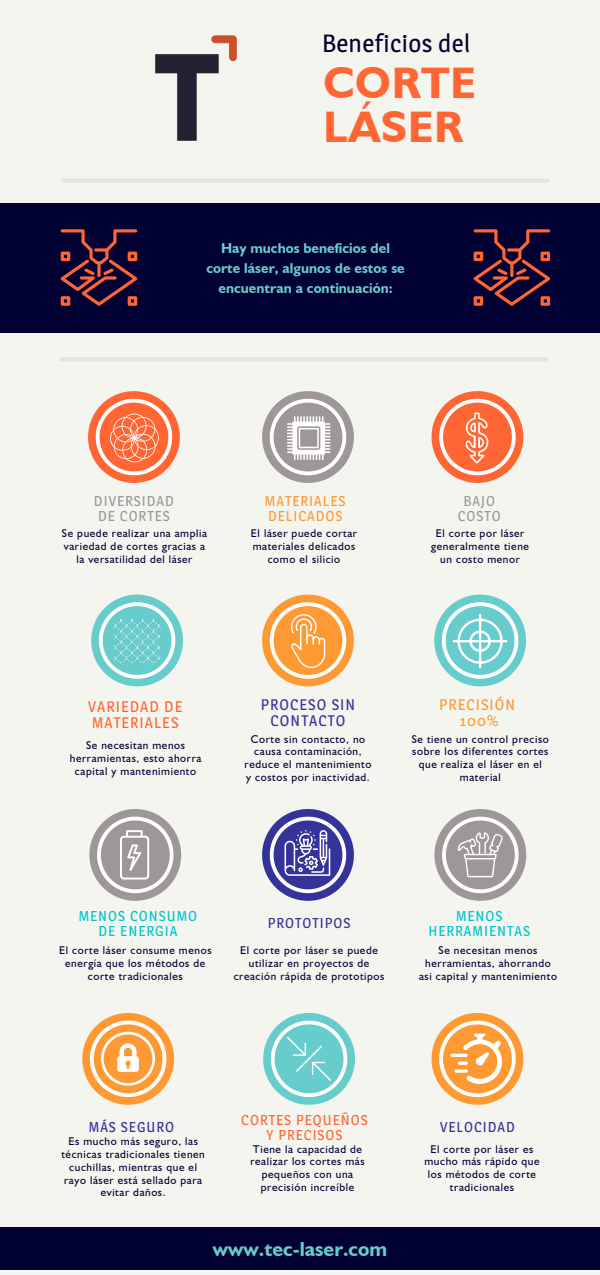
<style>
.page{position:relative;width:600px;height:1275px;background:#f5f5ef}
.page>*{position:absolute;margin:0;border:0;box-sizing:border-box;transform-origin:0 0}
.t1{font:700 44.2px "Humanist 521 BT";letter-spacing:.015em;color:#f63}
.t2{font:24.8px "Magra";letter-spacing:.015em;color:#003}
.t3{font:700 20.3px "Humanist 521 BT";color:#6cc}
.t4{font:15.3px/16.1px "Magra";letter-spacing:.07em;color:#f63}
.t5{font:15.3px/16.1px "Magra";letter-spacing:.07em;color:#339;text-align:center}
.t6{font:15.3px "Magra";letter-spacing:.07em;color:#f93}
.t7{font:700 14.3px/19.9px "Humanist 521 BT";color:#6cc;text-align:center}
.t8{font:14.3px/15px "Magra";letter-spacing:.07em;color:#00c4cc;text-align:center}
.t9{font:14.3px "Magra";letter-spacing:.07em;color:#339}
.t10{font:14.3px/15px "Magra";letter-spacing:.07em;color:#9e9798}
.t11{font:14.3px/15px "Magra";letter-spacing:.07em;color:#f63;text-align:center}
.t12{font:14.3px/15px "Magra";letter-spacing:.07em;color:#f93}
.t13{font:11.2px/12.8px "Humanist 521 BT";letter-spacing:.055em;color:#003;text-align:center}
</style>
<div class="page">
<div style="left:0;top:203px;width:600px;height:129px;background:#003"></div>
<div style="left:63px;top:178px;width:484px;height:5px;background:#e4e4e4"></div>
<div style="left:62px;top:357px;width:484px;height:5px;background:#e4e4e4"></div>
<img style="left:155px;top:35px;width:82px;height:106px">
<svg style="left:61px;top:229px;width:76px;height:77px"></svg>
<svg style="left:474px;top:229px;width:76px;height:77px"></svg>
<svg style="left:91px;top:595px;width:92px;height:91px"></svg>
<svg style="left:262px;top:391px;width:92px;height:92px"></svg>
<svg style="left:88px;top:391px;width:92px;height:92px"></svg>
<svg style="left:432px;top:391px;width:91px;height:92px"></svg>
<img style="left:113px;top:619px;width:46px;height:44px">
<svg style="left:262px;top:595px;width:92px;height:91px"></svg>
<svg style="left:434px;top:595px;width:92px;height:91px"></svg>
<svg style="left:89px;top:809px;width:92px;height:92px"></svg>
<svg style="left:262px;top:809px;width:92px;height:92px"></svg>
<svg style="left:434px;top:809px;width:92px;height:92px"></svg>
<svg style="left:82px;top:1013px;width:92px;height:92px"></svg>
<svg style="left:263px;top:1013px;width:92px;height:92px"></svg>
<svg style="left:432px;top:1013px;width:91px;height:92px"></svg>
<div style="left:0;top:1227px;width:600px;height:43px;background:#003"></div>
<p class="t2" style="left:322px;top:28px;width:150px">Beneficios del</p>
<p class="t1" style="left:324px;top:56px;width:154px">CORTE</p>
<p class="t1" style="left:324px;top:100px;width:141px">LÁSER</p>
<p class="t7" style="left:206px;top:238px;width:200px">Hay muchos beneficios del corte láser, algunos de estos se encuentran a continuación:</p>
<p class="t10" style="left:94px;top:494px;width:81px">DIVERSIDAD<br>DE CORTES</p>
<p class="t12" style="left:265px;top:494px;width:82px">MATERIALES<br>DELICADOS</p>
<p class="t10" style="left:458px;top:494px;width:44px;text-align:center">BAJO<br>COSTO</p>
<p class="t13" style="left:62px;top:527px;width:147px">Se puede realizar una amplia variedad de cortes gracias a la versatilidad del láser</p>
<p class="t13" style="left:251px;top:527px;width:108px">El láser puede cortar materiales delicados como el silicio</p>
<p class="t13" style="left:431px;top:527px;width:99px">El corte por láser generalmente tiene un costo menor</p>
<p class="t4" style="left:88px;top:698px;width:96px">VARIEDAD DE<br>MATERIALES</p>
<p class="t5" style="left:261px;top:697px;width:96px">PROCESO SIN<br>CONTACTO</p>
<p class="t6" style="left:439px;top:695px;width:78px">PRECISIÓN</p>
<p class="t6" style="left:460px;top:711px;width:40px">100%</p>
<p class="t13" style="left:70px;top:739px;width:133px">Se necesitan menos herramientas, esto ahorra capital y mantenimiento</p>
<p class="t13" style="left:245px;top:732px;width:128px">Corte sin contacto, no causa contaminación, reduce el mantenimiento y costos por inactividad.</p>
<p class="t13" style="left:412px;top:732px;width:139px">Se tiene un control preciso sobre los diferentes cortes que realiza el láser en el material</p>
<p class="t8" style="left:79px;top:908px;width:120px">MENOS CONSUMO<br>DE ENERGIA</p>
<p class="t8" style="left:428px;top:908px;width:103px">MENOS<br>HERRAMIENTAS</p>
<p class="t13" style="left:234px;top:944px;width:152px">El corte por láser se puede utilizar en proyectos de creación rápida de prototipos</p>
<p class="t13" style="left:419px;top:944px;width:139px">Se necesitan menos herramientas, ahorrando asi capital y mantenimiento</p>
<p class="t9" style="left:268px;top:914px;width:84px">PROTOTIPOS</p>
<p class="t13" style="left:59px;top:944px;width:154px">El corte láser consume menos energía que los métodos de corte tradicionales</p>
<p class="t9" style="left:89px;top:1118px;width:87px">MÁS SEGURO</p>
<p class="t11" style="left:241px;top:1112px;width:128px">CORTES PEQUEÑOS<br>Y PRECISOS</p>
<p class="t9" style="left:440px;top:1118px;width:76px">VELOCIDAD</p>
<p class="t13" style="left:61px;top:1135px;width:145px">Es mucho más seguro, las técnicas tradicionales tienen cuchillas, mientras que el rayo láser está sellado para evitar daños.</p>
<p class="t13" style="left:424px;top:1142px;width:117px">El corte por láser es mucho más rápido que los métodos de corte tradicionales</p>
<p class="t13" style="left:250px;top:1142px;width:116px">Tiene la capacidad de realizar los cortes más pequeños con una precisión increíble</p>
<p class="t3" style="left:213px;top:1236px;width:176px">www.tec-laser.com</p>
</div>
